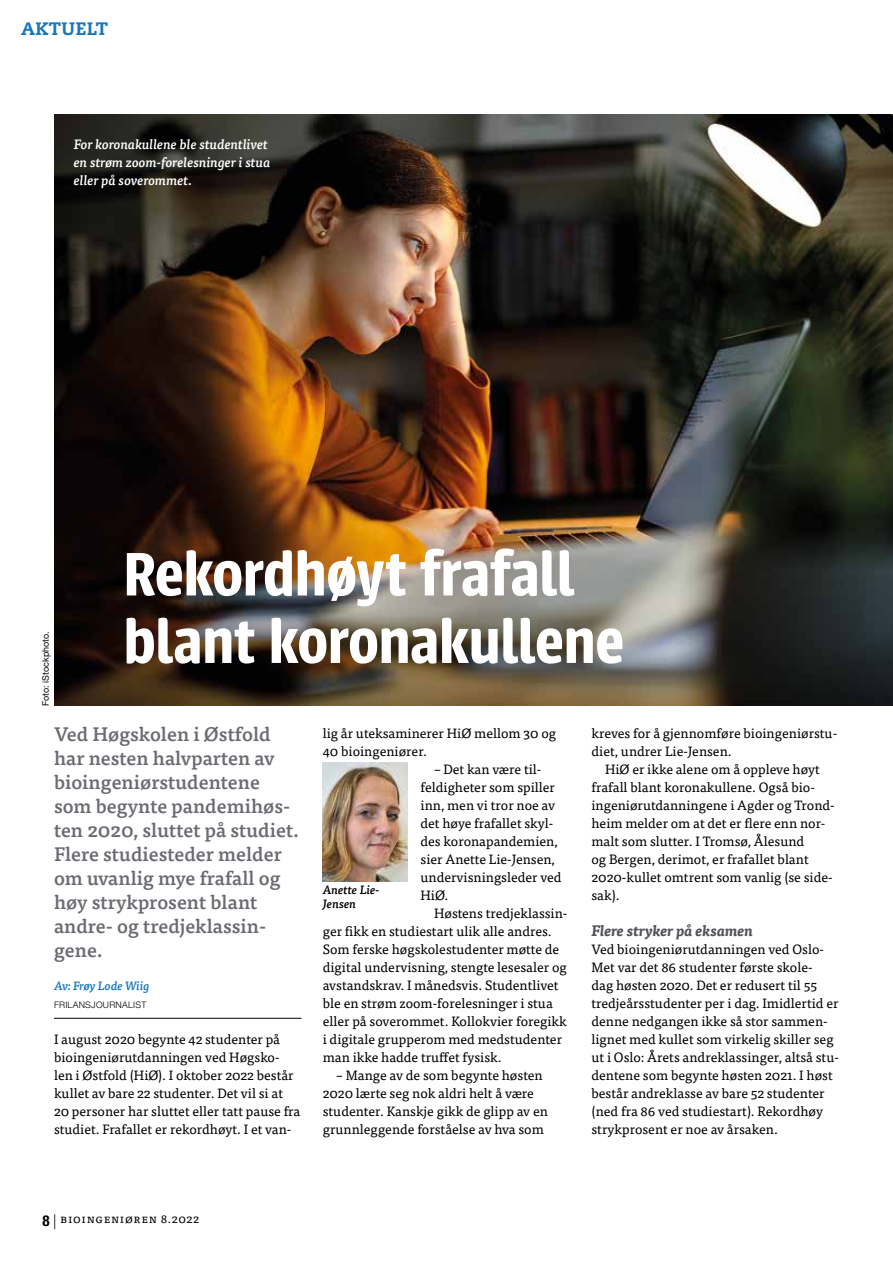
<style>
.page{position:relative;width:893px;height:1263px;background:#fff}
.page>*{position:absolute;margin:0;border:0;box-sizing:border-box;transform-origin:0 0}
.t1{font:600 67.5px/67.5px "Urbana";letter-spacing:-.01em;color:#fff}
.t2{font:500 19.5px/24px "Tisa Pro";color:#6b6a71}
.t3{font:800 18px "Caecilia LT Std";letter-spacing:.02em;color:#1776bc}
.t4{font:italic 700 15px "Tisa Pro";color:#545158}
.t5{font:13.5px/18px "Tisa Pro";color:#000}
.t6{font:italic 500 13.5px/18px "Tisa Pro";color:#fff}
.t7{font:12px "Tisa Pro";letter-spacing:.05em;color:#000}
.t8{font:italic 500 12px/13.5px "Tisa Pro";color:#000}
.t9{font:italic 500 12px "Tisa Pro";letter-spacing:-.005em;color:#1776bc}
.t10{font:300 9px "Helvetica Neue LT Pro";letter-spacing:.03em;color:#000}
.t11{font:9px "Helvetica Neue LT Pro";color:#000}
.s1{font-family:"Helvetica Neue LT Pro";font-weight:700;font-stretch:condensed;font-size:15px}
.s2{font-family:"Helvetica Neue LT Pro";font-weight:300;font-size:15px}
</style>
<div class="page">
<hr style="left:54px;top:1018px;width:247px;height:1px;background:#000">
<img style="left:54px;top:115px;width:839px;height:591px">
<img style="left:323px;top:762px;width:85px;height:119px">
<h3 class="t3" style="left:21px;top:18px;width:88px">AKTUELT</h3>
<p class="t6" style="left:74px;top:134px;width:198px">For koronakullene ble studentlivet en strøm zoom-forelesninger i stua eller på soverommet.</p>
<p class="t11" style="left:40px;top:706px;width:76px;rotate:-90deg">Foto: iStockphoto.</p>
<h1 class="t1" style="left:123px;top:541px;width:502px">Rekordhøyt frafall blant koronakullene</h1>
<h2 class="t2" style="left:54px;top:721px;width:247px">Ved Høgskolen i Østfold har nesten halvparten av bioingeniørstudentene som begynte pandemihøs&shy;ten 2020, sluttet på studiet.<br>Flere studiesteder melder om uvanlig mye frafall og høy strykprosent blant andre- og tredjeklassin&shy;gene.</h2>
<p class="t9" style="left:54px;top:977px;width:97px">Av: Frøy Lode Wiig</p>
<p class="t10" style="left:54px;top:999px;width:94px">FRILANSJOURNALIST</p>
<p class="t5" style="left:54px;top:1029px;width:248px">I august 2020 begynte 42 studenter på bioingeniørutdanningen ved Høgsko&shy;len i Østfold (HiØ). I oktober 2022 består kullet av bare 22 studenter. Det vil si at 20 personer har sluttet eller tatt pause fra studiet. Frafallet er rekordhøyt. I et van-</p>
<p class="t5" style="left:323px;top:723px;width:235px">lig år uteksaminerer HiØ mellom 30 og<br>40 bioingeniører.</p>
<p class="t5" style="left:421px;top:759px;width:143px;text-indent:14px">– Det kan være til&shy;feldigheter som spiller inn, men vi tror noe av det høye frafallet skyl&shy;des koronapandemien, sier Anette Lie-Jensen, undervisningsleder ved<br>HiØ.</p>
<p class="t5" style="left:323px;top:903px;width:246px;text-indent:111px">Høstens tredjeklassin&shy;ger fikk en studiestart ulik alle andres.<br>Som ferske høgskolestudenter møtte de digital undervisning, stengte lesesaler og avstandskrav. I månedsvis. Studentlivet ble en strøm zoom-forelesninger i stua eller på soverommet. Kollokvier foregikk i digitale grupperom med medstudenter man ikke hadde truffet fysisk.</p>
<p class="t5" style="left:323px;top:1065px;width:227px;text-indent:14px">– Mange av de som begynte høsten 2020 lærte seg nok aldri helt å være studenter. Kanskje gikk de glipp av en grunnleggende forståelse av hva som</p>
<p class="t8" style="left:323px;top:883px;width:58px">Anette Lie-<br>Jensen</p>
<p class="t5" style="left:591px;top:723px;width:247px">kreves for å gjennomføre bioingeniørstu&shy;diet, undrer Lie-Jensen.</p>
<p class="t5" style="left:591px;top:759px;width:245px;text-indent:14px">HiØ er ikke alene om å oppleve høyt frafall blant koronakullene. Også bio&shy;ingeniørutdanningene i Agder og Trond&shy;heim melder om at det er flere enn nor&shy;malt som slutter. I Tromsø, Ålesund<br>og Bergen, derimot, er frafallet blant 2020-kullet omtrent som vanlig (se side&shy;sak).</p>
<p class="t4" style="left:591px;top:919px;width:163px">Flere stryker på eksamen</p>
<p class="t5" style="left:591px;top:939px;width:249px">Ved bioingeniørutdanningen ved Oslo-Met var det 86 studenter første skole-<br>dag høsten 2020. Det er redusert til 55 tredjeårsstudenter per i dag. Imidlertid er denne nedgangen ikke så stor sammen&shy;lignet med kullet som virkelig skiller seg ut i Oslo: Årets andreklassinger, altså stu&shy;dentene som begynte høsten 2021. I høst består andreklasse av bare 52 studenter (ned fra 86 ved studiestart). Rekordhøy strykprosent er noe av årsaken.</p>
<p class="t7" style="left:43px;top:1209px;width:158px"><span class="s1">8</span> <span class="s2">|</span> Bioingeniøren 8.2022</p>
</div>
